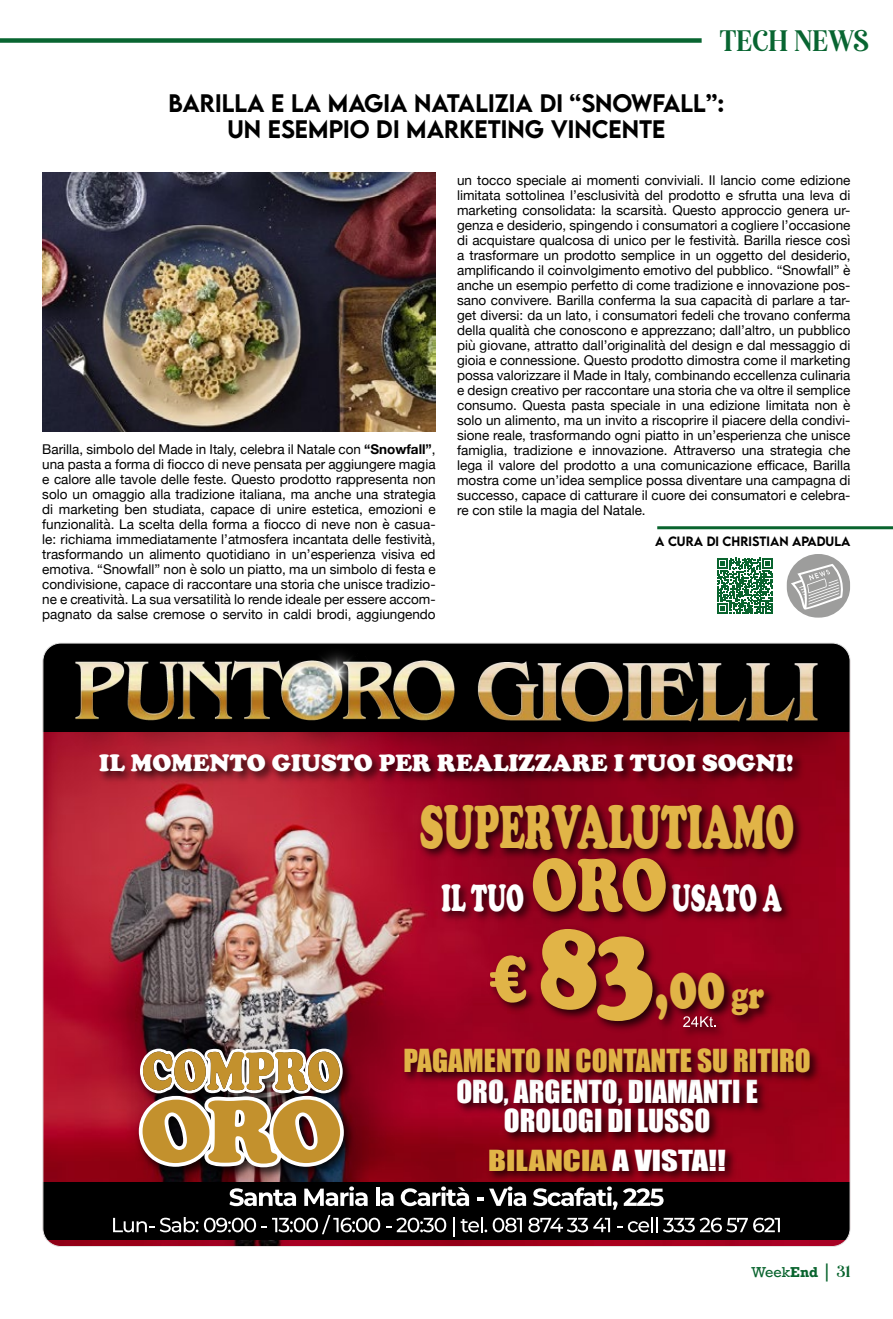
<style>
.page{position:relative;width:893px;height:1319px;background:#fff}
.page>*{position:absolute;margin:0;border:0;box-sizing:border-box;transform-origin:0 0}
.t1{font:900 81.9px "Cooper";color:#e1b447;scale:.75 1}
.t2{font:900 62.85px "Cooper";color:#e1b447;scale:.75 1}
.t3{font:900 62.7px "Cooper";color:#e1b447;scale:.59 1}
.t4{font:900 38.85px "Cooper";color:#fff;scale:.59 1}
.t5{font:33px "Mandalika DEMO";color:#086531}
.t6{font:29.1px/28.5px "Impact";color:#fff;text-align:center}
.t7{font:29.1px "Impact";color:#e1b447}
.t8{font:26.7px "Impact";color:#e1b447;scale:1.22 1}
.t9{font:900 24.3px "Cooper";color:#fff}
.t10{font:500 22.5px "LEMONMILK";color:#000}
.t11{font:13.5px/15px "Helvetica Neue";color:#000;text-align:justify}
.t12{font:13.5px "Rockwell";color:#09642e}
.t13{font:500 12px "LEMONMILK";color:#000}
.s1{font-weight:700}
.s2{font-size:77.25px;color:#e1b447}
.s3{font-size:127.8px}
.s4{font-size:38.55px}
.s5{color:#fff}
.s6{font-size:18px}
.s7{font-family:"Mandalika DEMO";font-size:18px}
</style>
<div class="page">
<img style="left:45px;top:731px;width:803px;height:515px">
<img style="left:482px;top:1156px;width:258px;height:25px">
<div style="left:43px;top:1181px;width:807px;height:57px;background:#000"></div>
<img style="left:56px;top:644px;width:794px;height:121px">
<img style="left:75px;top:644px;width:743px;height:77px">
<svg style="left:229px;top:1188px;width:67px;height:17px"></svg>
<svg style="left:304px;top:1186px;width:64px;height:19px"></svg>
<hr style="left:376px;top:1187px;width:3px;height:18px;background:#fff">
<svg style="left:381px;top:1192px;width:13px;height:13px"></svg>
<svg style="left:401px;top:1186px;width:68px;height:19px"></svg>
<svg style="left:477px;top:1186px;width:49px;height:19px"></svg>
<svg style="left:533px;top:1186px;width:131px;height:23px"></svg>
<svg style="left:113px;top:1217px;width:41px;height:14px"></svg>
<svg style="left:160px;top:1217px;width:38px;height:15px"></svg>
<svg style="left:204px;top:1217px;width:52px;height:15px"></svg>
<svg style="left:262px;top:1214px;width:118px;height:19px"></svg>
<svg style="left:386px;top:1217px;width:60px;height:15px"></svg>
<svg style="left:453px;top:1217px;width:2px;height:18px"></svg>
<svg style="left:461px;top:1217px;width:26px;height:15px"></svg>
<svg style="left:493px;top:1217px;width:29px;height:15px"></svg>
<svg style="left:528px;top:1217px;width:82px;height:15px"></svg>
<svg style="left:628px;top:1217px;width:29px;height:14px"></svg>
<svg style="left:663px;top:1217px;width:117px;height:15px"></svg>
<img style="left:93px;top:744px;width:715px;height:48px">
<img style="left:682px;top:878px;width:115px;height:56px">
<img style="left:414px;top:788px;width:395px;height:90px">
<img style="left:740px;top:969px;width:39px;height:63px">
<img style="left:534px;top:894px;width:206px;height:145px">
<img style="left:435px;top:871px;width:90px;height:63px">
<img style="left:525px;top:839px;width:157px;height:105px">
<img style="left:677px;top:1010px;width:54px;height:29px">
<svg style="left:683px;top:1016px;width:33px;height:10px"></svg>
<img style="left:134px;top:1042px;width:223px;height:47px">
<img style="left:133px;top:1089px;width:226px;height:92px">
<svg style="left:139px;top:1048px;width:205px;height:119px"></svg>
<img style="left:450px;top:1096px;width:322px;height:60px">
<img style="left:397px;top:1039px;width:428px;height:57px">
<img style="left:483px;top:926px;width:58px;height:110px">
<svg style="left:717px;top:558px;width:56px;height:55px"></svg>
<hr style="left:657px;top:526px;width:236px;height:3px;background:#09642e">
<img style="left:42px;top:172px;width:394px;height:260px">
<svg style="left:786px;top:554px;width:64px;height:63px"></svg>
<div style="left:0;top:38px;width:702px;height:5px;background:#086531"></div>
<h3 class="t5" style="left:720px;top:21px;width:151px">TECH NEWS</h3>
<h3 class="t10" style="left:169px;top:88px;width:68px">BARILLA</h3>
<h3 class="t10" style="left:271px;top:88px;width:76px">ELA MAG</h3>
<h3 class="t10" style="left:383px;top:88px;width:217px">IA NATALIZIA DI “SNOW</h3>
<h3 class="t10" style="left:652px;top:88px;width:26px">FALL</h3>
<h3 class="t10" style="left:706px;top:88px;width:20px">”:</h3>
<h3 class="t10" style="left:227px;top:114px;width:196px">UN ESEM PIO DI MARKE</h3>
<h3 class="t10" style="left:488px;top:114px;width:104px">TING VINCEN</h3>
<h3 class="t10" style="left:639px;top:114px;width:25px">TE</h3>
<p class="t11" style="left:42px;top:442px;width:395px">Barilla, simbolo del Made in Italy, celebra il Natale con <span class="s1">“Snowfall”</span>, una pasta a forma di fiocco di neve pensata per aggiungere magia e calore alle tavole delle feste. Questo prodotto rappresenta non solo un omaggio alla tradizione italiana, ma anche una strategia di marketing ben studiata, capace di unire estetica, emozioni e funzionalità. La scelta della forma a fiocco di neve non è casua&shy;le: richiama immediatamente l’atmosfera incantata delle festività, trasformando un alimento quotidiano in un’esperienza visiva ed emotiva. “Snowfall” non è solo un piatto, ma un simbolo di festa e condivisione, capace di raccontare una storia che unisce tradizio&shy;ne e creatività. La sua versatilità lo rende ideale per essere accom&shy;pagnato da salse cremose o servito in caldi brodi, aggiungendo</p>
<p class="t11" style="left:457px;top:174px;width:395px">un tocco speciale ai momenti conviviali. Il lancio come edizione limitata sottolinea l’esclusività del prodotto e sfrutta una leva di marketing consolidata: la scarsità. Questo approccio genera ur&shy;genza e desiderio, spingendo i consumatori a cogliere l’occasione di acquistare qualcosa di unico per le festività. Barilla riesce così a trasformare un prodotto semplice in un oggetto del desiderio, amplificando il coinvolgimento emotivo del pubblico. “Snowfall” è anche un esempio perfetto di come tradizione e innovazione pos&shy;sano convivere. Barilla conferma la sua capacità di parlare a tar&shy;get diversi: da un lato, i consumatori fedeli che trovano conferma della qualità che conoscono e apprezzano; dall’altro, un pubblico più giovane, attratto dall’originalità del design e dal messaggio di gioia e connessione. Questo prodotto dimostra come il marketing possa valorizzare il Made in Italy, combinando eccellenza culinaria e design creativo per raccontare una storia che va oltre il semplice consumo. Questa pasta speciale in una edizione limitata non è solo un alimento, ma un invito a riscoprire il piacere della condivi&shy;sione reale, trasformando ogni piatto in un’esperienza che unisce famiglia, tradizione e innovazione. Attraverso una strategia che lega il valore del prodotto a una comunicazione efficace, Barilla mostra come un’idea semplice possa diventare una campagna di successo, capace di catturare il cuore dei consumatori e celebra&shy;re con stile la magia del Natale.</p>
<p class="t13" style="left:655px;top:533px;width:23px">A CURA</p>
<p class="t13" style="left:707px;top:533px;width:111px">DI CHRISTIAN APADULA</p>
<h3 class="t9" style="left:99px;top:748px;width:696px">IL MOMENTO GIUSTO PER REALIZZARE I TUOI SOGNI!</h3>
<h3 class="t3" style="left:420px;top:790px;width:636px">SUPERVALUTIAMO</h3>
<h3 class="t4" style="left:441px;top:874px;width:578px">IL TUO <span class="s2">ORO</span> USATO A</h3>
<h1 class="t1" style="left:489px;top:926px;width:51px">€</h1>
<h2 class="t2" style="left:540px;top:950px;width:301px"><span class="s3">83</span>,00 <span class="s4">gr</span></h2>
<h3 class="t7" style="left:403px;top:1038px;width:409px">PAGAMENTO IN CONTANTE SU RITIRO</h3>
<h3 class="t6" style="left:456px;top:1076px;width:303px">ORO, ARGENTO, DIAMANTI E<br>OROLOGI DI LUSSO</h3>
<h3 class="t8" style="left:488px;top:1139px;width:196px">BILANCIA <span class="s5">A VISTA!!</span></h3>
<p class="t12" style="left:751px;top:1263px;width:101px">Week<span class="s1">End</span> <span class="s6">|</span> <span class="s7">31</span></p>
</div>
